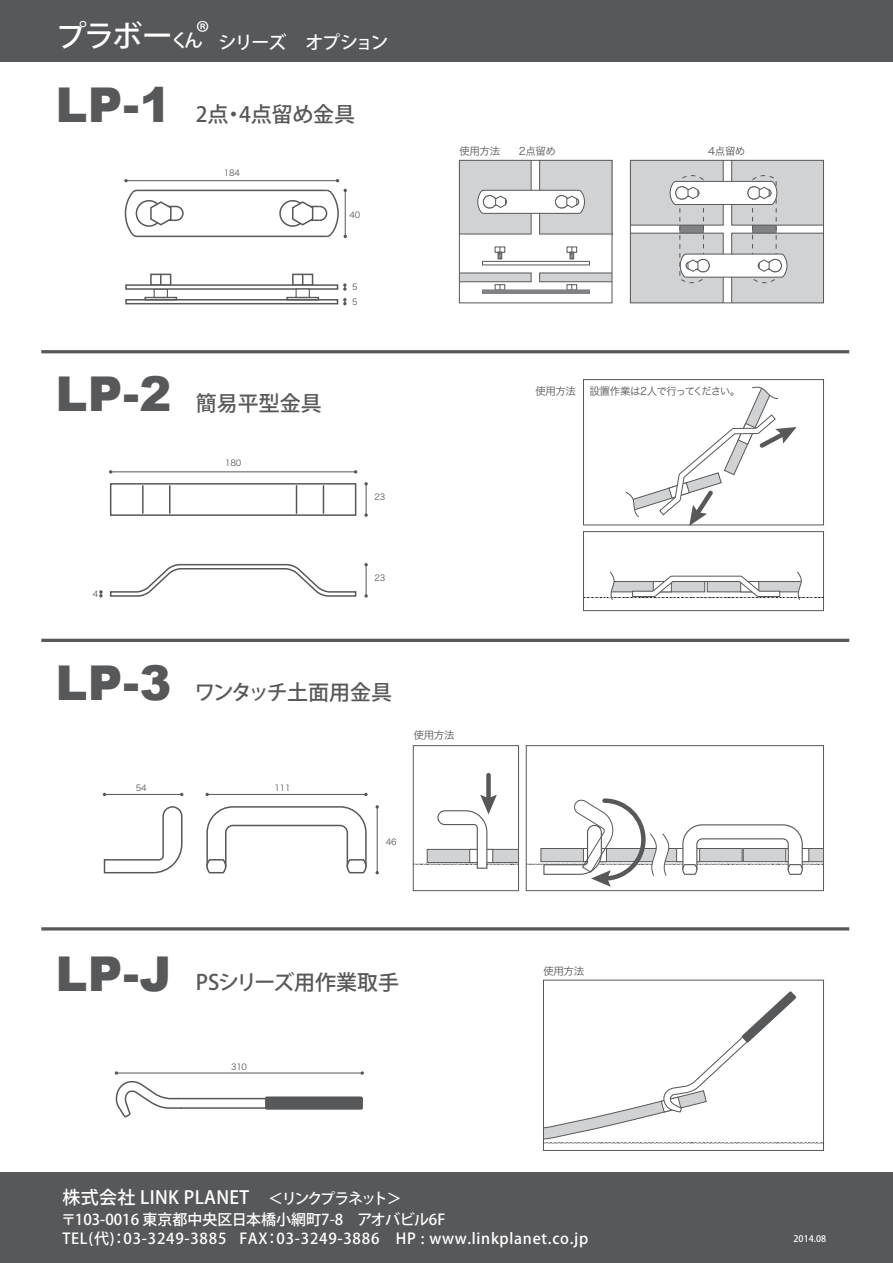
<style>
.page{position:relative;width:893px;height:1263px;background:#fff}
.page>*{position:absolute;margin:0;border:0;box-sizing:border-box;transform-origin:0 0}
.t1{font:900 48px "Arial";letter-spacing:.01em;color:#57585a}
.t2{font:500 21px "Koz Go Pro";color:#57585a}
.t3{font:500 21px "Koz Go Pro";letter-spacing:-.03em;color:#57585a}
.t4{font:500 18px "Koz Go Pr 6 N";letter-spacing:.02em;color:#fff}
.t5{font:500 18px "Koz Go Pr 6 N";letter-spacing:-.085em;color:#fff}
.t6{font:500 15px/18.5px "Koz Go Pr 6 N";letter-spacing:.05em;color:#fff}
.t7{font:10.5px "Hira Kaku Pro W3";letter-spacing:-.045em;color:#57585a}
.t8{font:10.5px "Hira Kaku Pro N W3";letter-spacing:-.06em;color:#57585a}
.t9{font:500 9px "Koz Go Pr 6 N";color:#fff}
.t10{font:8.4px/15.1px "Hira Kaku Pro W3";letter-spacing:-.03em;color:#57585a}
.s1{font-size:30px}
.s2{font-size:15px}
</style>
<div class="page">
<hr style="left:413px;top:864px;width:105px;height:1px;background:#bfbfbf">
<hr style="left:526px;top:864px;width:132px;height:1px;background:#bfbfbf">
<hr style="left:663px;top:864px;width:160px;height:1px;background:#bfbfbf">
<svg style="left:109px;top:563px;width:248px;height:34px"></svg>
<div style="left:110px;top:483px;width:246px;height:33px;border:2px solid #57585a"></div>
<hr style="left:169px;top:486px;width:2px;height:27px;background:#57585a">
<hr style="left:142px;top:486px;width:2px;height:27px;background:#57585a">
<svg style="left:296px;top:486px;width:1px;height:27px"></svg>
<svg style="left:323px;top:486px;width:1px;height:27px"></svg>
<hr style="left:366px;top:484px;width:1px;height:31px;background:#57585a">
<svg style="left:364px;top:513px;width:4px;height:4px"></svg>
<hr style="left:366px;top:565px;width:1px;height:31px;background:#57585a">
<svg style="left:364px;top:594px;width:4px;height:4px"></svg>
<div style="left:743px;top:848px;width:81px;height:14px;background:#d1d2d4;border:1px solid #57585a"></div>
<div style="left:785px;top:848px;width:24px;height:14px;background:#fff;border:1px solid #57585a"></div>
<div style="left:427px;top:849px;width:91px;height:14px;background:#d1d2d4;border:1px solid #57585a"></div>
<div style="left:663px;top:848px;width:79px;height:14px;background:#d1d2d4;border:1px solid #57585a"></div>
<div style="left:676px;top:848px;width:24px;height:14px;background:#fff;border:1px solid #57585a"></div>
<svg style="left:541px;top:848px;width:2px;height:14px"></svg>
<div style="left:486px;top:775px;width:5px;height:26px;background:#57585a"></div>
<div style="left:707px;top:581px;width:97px;height:11px;background:#d1d2d4;border:1px solid #57585a"></div>
<div style="left:608px;top:581px;width:97px;height:11px;background:#d1d2d4;border:1px solid #57585a"></div>
<svg style="left:632px;top:575px;width:148px;height:22px"></svg>
<div style="left:459px;top:273px;width:72px;height:9px;background:#d1d2d4;border:1px solid #57585a"></div>
<div style="left:539px;top:273px;width:73px;height:9px;background:#d1d2d4;border:1px solid #57585a"></div>
<svg style="left:482px;top:261px;width:108px;height:4px"></svg>
<svg style="left:495px;top:284px;width:10px;height:6px"></svg>
<svg style="left:567px;top:284px;width:10px;height:6px"></svg>
<div style="left:154px;top:288px;width:14px;height:10px;background:#fff;border:1px solid #57585a"></div>
<div style="left:150px;top:274px;width:21px;height:12px;background:#fff;border:2px solid #57585a"></div>
<svg style="left:160px;top:274px;width:2px;height:10px"></svg>
<div style="left:292px;top:274px;width:21px;height:12px;background:#fff;border:2px solid #57585a"></div>
<svg style="left:495px;top:247px;width:10px;height:6px"></svg>
<svg style="left:498px;top:247px;width:4px;height:12px"></svg>
<svg style="left:567px;top:247px;width:10px;height:6px"></svg>
<svg style="left:570px;top:247px;width:4px;height:12px"></svg>
<svg style="left:103px;top:806px;width:80px;height:68px"></svg>
<svg style="left:437px;top:795px;width:60px;height:74px"></svg>
<svg style="left:206px;top:806px;width:161px;height:68px"></svg>
<svg style="left:682px;top:824px;width:121px;height:51px"></svg>
<svg style="left:125px;top:299px;width:213px;height:5px"></svg>
<svg style="left:125px;top:284px;width:213px;height:6px"></svg>
<hr style="left:126px;top:180px;width:212px;height:1px;background:#57585a">
<svg style="left:343px;top:283px;width:4px;height:8px"></svg>
<svg style="left:343px;top:298px;width:4px;height:7px"></svg>
<svg style="left:99px;top:590px;width:4px;height:7px"></svg>
<hr style="left:111px;top:471px;width:245px;height:1px;background:#57585a">
<hr style="left:207px;top:794px;width:159px;height:1px;background:#57585a">
<hr style="left:377px;top:807px;width:1px;height:66px;background:#57585a">
<hr style="left:105px;top:794px;width:77px;height:1px;background:#57585a">
<svg style="left:114px;top:1071px;width:250px;height:47px"></svg>
<div style="left:583px;top:379px;width:241px;height:146px;border:1px solid #57585a"></div>
<div style="left:583px;top:531px;width:241px;height:80px;border:1px solid #57585a"></div>
<div style="left:413px;top:745px;width:106px;height:146px;border:1px solid #57585a"></div>
<div style="left:526px;top:745px;width:298px;height:146px;border:1px solid #57585a"></div>
<div style="left:543px;top:980px;width:281px;height:171px;border:1px solid #57585a"></div>
<hr style="left:41px;top:350px;width:808px;height:3px;background:#57585a">
<hr style="left:41px;top:639px;width:808px;height:3px;background:#57585a">
<hr style="left:41px;top:927px;width:808px;height:3px;background:#57585a">
<hr style="left:583px;top:597px;width:240px;height:1px;background:#bfbfbf">
<hr style="left:543px;top:1142px;width:280px;height:1px;background:#bfbfbf">
<svg style="left:543px;top:798px;width:129px;height:89px"></svg>
<svg style="left:796px;top:571px;width:14px;height:29px"></svg>
<svg style="left:603px;top:571px;width:13px;height:29px"></svg>
<svg style="left:624px;top:386px;width:173px;height:140px"></svg>
<hr style="left:482px;top:290px;width:108px;height:4px;background:#808285">
<svg style="left:543px;top:991px;width:254px;height:152px"></svg>
<div style="left:144px;top:297px;width:33px;height:3px;border:1px solid #57585a"></div>
<div style="left:296px;top:288px;width:14px;height:10px;background:#fff;border:1px solid #57585a"></div>
<div style="left:286px;top:297px;width:33px;height:3px;border:1px solid #57585a"></div>
<hr style="left:137px;top:236px;width:190px;height:1px;background:#57585a">
<hr style="left:137px;top:190px;width:190px;height:1px;background:#57585a">
<svg style="left:124px;top:189px;width:60px;height:49px"></svg>
<svg style="left:277px;top:189px;width:70px;height:49px"></svg>
<svg style="left:459px;top:160px;width:153px;height:74px"></svg>
<svg style="left:630px;top:160px;width:193px;height:143px"></svg>
<div style="left:0;top:0;width:893px;height:62px;background:#57585a"></div>
<div style="left:0;top:1172px;width:893px;height:91px;background:#57585a"></div>
<p class="t5" style="left:56px;top:33px;width:334px"><span class="s1">プラボー</span>くん<sup>®</sup> シリーズ　オプション</p>
<h1 class="t1" style="left:55px;top:70px;width:118px">LP-1</h1>
<h2 class="t2" style="left:196px;top:101px;width:161px">2点・4点留め金具</h2>
<p class="t10" style="left:224px;top:164px;width:18px">184</p>
<p class="t10" style="left:350px;top:207px;width:12px">40</p>
<p class="t10" style="left:352px;top:278px;width:7px">5<br>5</p>
<h1 class="t1" style="left:55px;top:359px;width:118px">LP-2</h1>
<h2 class="t2" style="left:196px;top:389px;width:127px">簡易平型金具</h2>
<p class="t10" style="left:225px;top:454px;width:18px">180</p>
<p class="t10" style="left:375px;top:488px;width:12px">23</p>
<p class="t7" style="left:459px;top:141px;width:42px">使用方法</p>
<p class="t7" style="left:519px;top:141px;width:39px">2点留め</p>
<p class="t7" style="left:708px;top:141px;width:39px">4点留め</p>
<p class="t7" style="left:535px;top:382px;width:42px">使用方法</p>
<p class="t8" style="left:589px;top:382px;width:152px">設置作業は2人で行ってください。</p>
<p class="t10" style="left:93px;top:586px;width:7px">4</p>
<p class="t10" style="left:375px;top:570px;width:12px">23</p>
<h1 class="t1" style="left:55px;top:648px;width:118px">LP-3</h1>
<h2 class="t3" style="left:194px;top:679px;width:199px">ワンタッチ土面用金具</h2>
<p class="t10" style="left:136px;top:780px;width:12px">54</p>
<p class="t10" style="left:275px;top:780px;width:18px">111</p>
<p class="t7" style="left:414px;top:726px;width:42px">使用方法</p>
<p class="t10" style="left:386px;top:834px;width:12px">46</p>
<h1 class="t1" style="left:55px;top:939px;width:118px">LP-J</h1>
<h2 class="t2" style="left:196px;top:969px;width:205px">PSシリーズ用作業取手</h2>
<p class="t10" style="left:231px;top:1058px;width:18px">310</p>
<p class="t7" style="left:543px;top:962px;width:42px">使用方法</p>
<p class="t4" style="left:62px;top:1187px;width:341px">株式会社 LINK PLANET <span class="s2">＜リンクプラネット＞</span></p>
<p class="t6" style="left:61px;top:1211px;width:529px">〒103-0016 東京都中央区日本橋小網町7-8　アオバビル6F<br>TEL(代)：03-3249-3885 FAX：03-3249-3886　HP : www.linkplanet.co.jp</p>
<p class="t9" style="left:794px;top:1234px;width:34px">2014.08</p>
</div>
